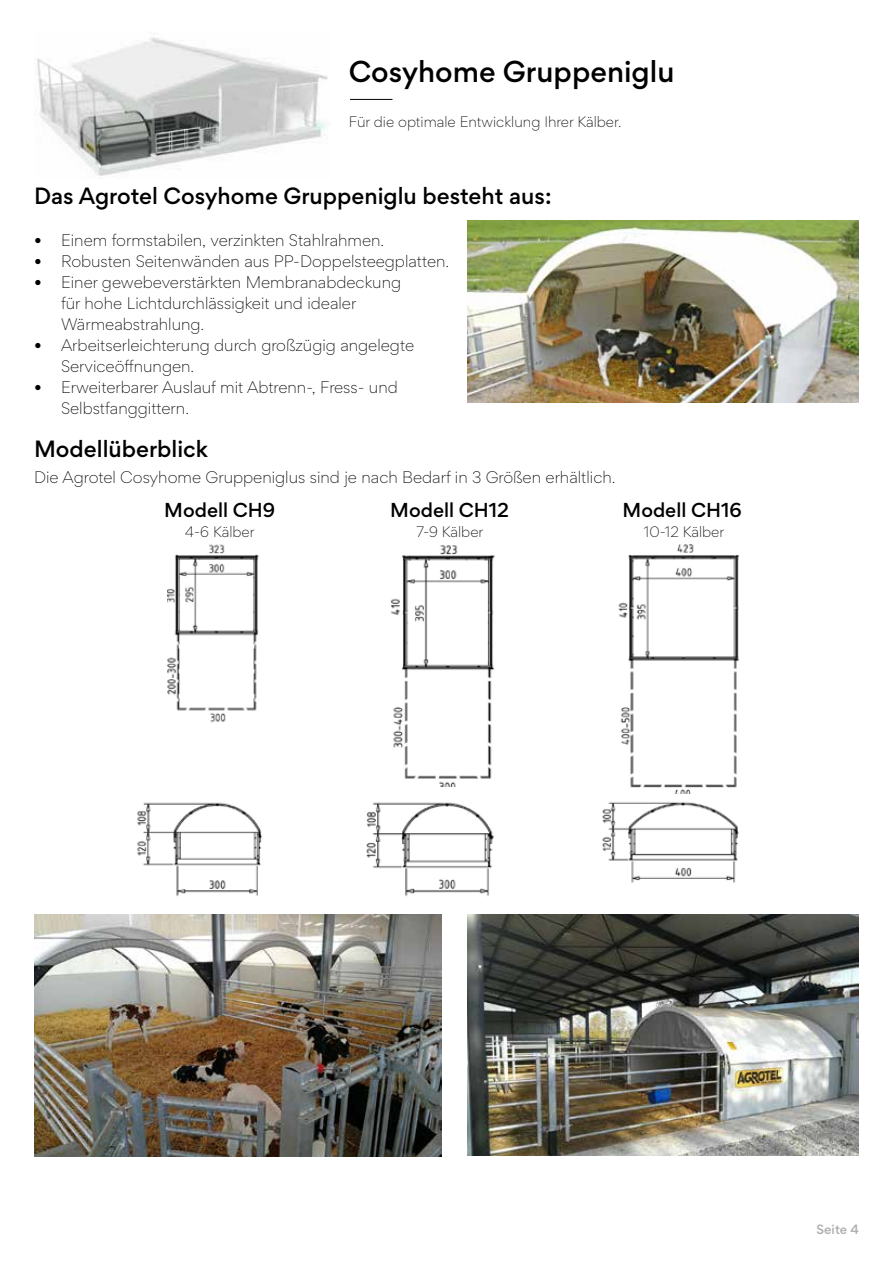
<style>
.page{position:relative;width:893px;height:1263px;background:#fff}
.page>*{position:absolute;margin:0;border:0;box-sizing:border-box;transform-origin:0 0}
.t1{font:500 27px "Gordita";color:#000}
.t2{font:500 21px "Gordita";color:#000}
.t3{font:500 18px "Gordita";color:#000}
.t4{font:300 15px/21px "Gordita";color:#000}
.t5{font:300 13.5px "Gordita";color:#000}
.t6{font:500 12px "Gordita";color:#acaeab}
</style>
<div class="page">
<hr style="left:350px;top:99px;width:42px;height:1px;background:#020203">
<img style="left:168px;top:544px;width:91px;height:179px">
<img style="left:137px;top:802px;width:125px;height:94px">
<img style="left:468px;top:220px;width:391px;height:183px">
<img style="left:390px;top:545px;width:105px;height:242px">
<img style="left:366px;top:802px;width:128px;height:94px">
<img style="left:618px;top:544px;width:121px;height:250px">
<img style="left:602px;top:802px;width:137px;height:81px">
<img style="left:34px;top:914px;width:407px;height:242px">
<img style="left:468px;top:914px;width:391px;height:242px">
<img style="left:36px;top:37px;width:292px;height:139px">
<h1 class="t1" style="left:349px;top:52px;width:327px">Cosyhome Gruppeniglu</h1>
<p class="t5" style="left:349px;top:112px;width:274px">Für die optimale Entwicklung Ihrer Kälber.</p>
<h2 class="t2" style="left:34px;top:180px;width:519px">Das Agrotel Cosyhome Gruppeniglu besteht aus:</h2>
<p class="t4" style="left:34px;top:229px;width:352px">• Einem formstabilen, verzinkten Stahlrahmen.</p>
<p class="t4" style="left:34px;top:250px;width:417px">• Robusten Seitenwänden aus PP-Doppelsteegplatten.</p>
<p class="t4" style="left:61px;top:271px;width:342px;text-indent:-27px">• Einer gewebeverstärkten Membranabdeckung für hohe Lichtdurchlässigkeit und idealer<br>Wärmeabstrahlung.</p>
<p class="t4" style="left:61px;top:334px;width:355px;text-indent:-27px">• Arbeitserleichterung durch großzügig angelegte<br>Serviceöffnungen.</p>
<p class="t4" style="left:61px;top:376px;width:338px;text-indent:-27px">• Erweiterbarer Auslauf mit Abtrenn-, Fress- und<br>Selbstfanggittern.</p>
<h2 class="t2" style="left:34px;top:433px;width:176px">Modellüberblick</h2>
<p class="t4" style="left:34px;top:466px;width:583px">Die Agrotel Cosyhome Gruppeniglus sind je nach Bedarf in 3 Größen erhältlich.</p>
<p class="t3" style="left:164px;top:496px;width:112px">Modell CH9</p>
<p class="t5" style="left:185px;top:522px;width:71px">4-6 Kälber</p>
<p class="t5" style="left:416px;top:522px;width:68px">7-9 Kälber</p>
<p class="t5" style="left:644px;top:522px;width:82px">10-12 Kälber</p>
<p class="t3" style="left:390px;top:496px;width:120px">Modell CH12</p>
<p class="t3" style="left:622px;top:496px;width:121px">Modell CH16</p>
<p class="t6" style="left:817px;top:1220px;width:44px">Seite 4</p>
</div>
